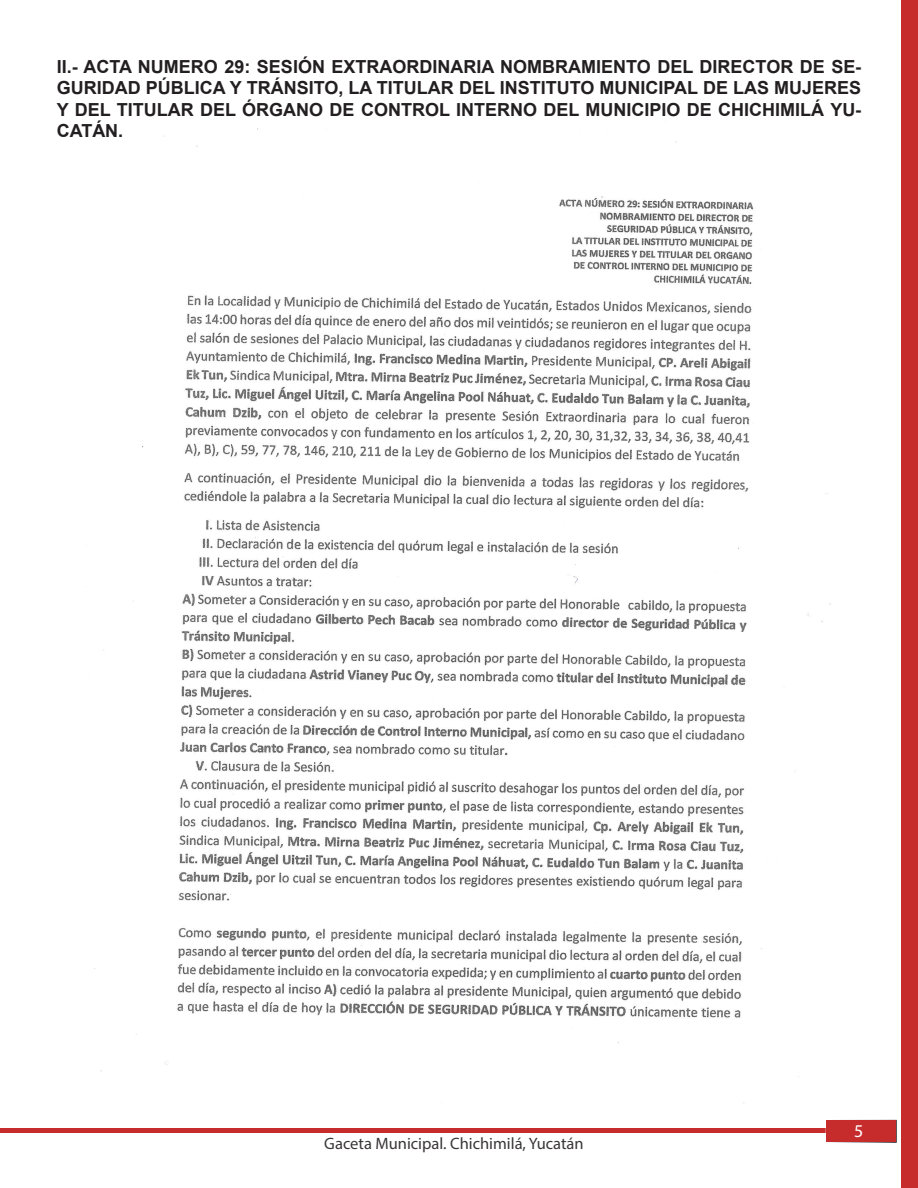
<style>
.page{position:relative;width:918px;height:1188px;background:#fff}
.page>*{position:absolute;margin:0;border:0;box-sizing:border-box;transform-origin:0 0}
.t1{font:700 18px/21.6px "Arial";color:#231f20;text-align:justify}
.t2{font:18px "Myriad Pro";color:#fff}
.t3{font:16.5px "Myriad Pro";color:#231f20}
</style>
<div class="page">
<div style="left:901px;top:0;width:17px;height:1188px;background:#c72c2d"></div>
<div style="left:0;top:1128px;width:864px;height:5px;background:#c72c2d"></div>
<div style="left:826px;top:1120px;width:71px;height:23px;background:#c72c2d"></div>
<img style="left:94px;top:128px;width:737px;height:975px">
<p class="t1" style="left:57px;top:56px;width:806px">II.- ACTA NUMERO 29: SESIÓN EXTRAORDINARIA NOMBRAMIENTO DEL DIRECTOR DE SE-GURIDAD PÚBLICA Y TRÁNSITO, LA TITULAR DEL INSTITUTO MUNICIPAL DE LAS MUJERES Y DEL TITULAR DEL ÓRGANO DE CONTROL INTERNO DEL MUNICIPIO DE CHICHIMILÁ YU-CATÁN.</p>
<p class="t3" style="left:324px;top:1133px;width:261px">Gaceta Municipal. Chichimilá, Yucatán</p>
<p class="t2" style="left:854px;top:1119px;width:11px">5</p>
</div>
